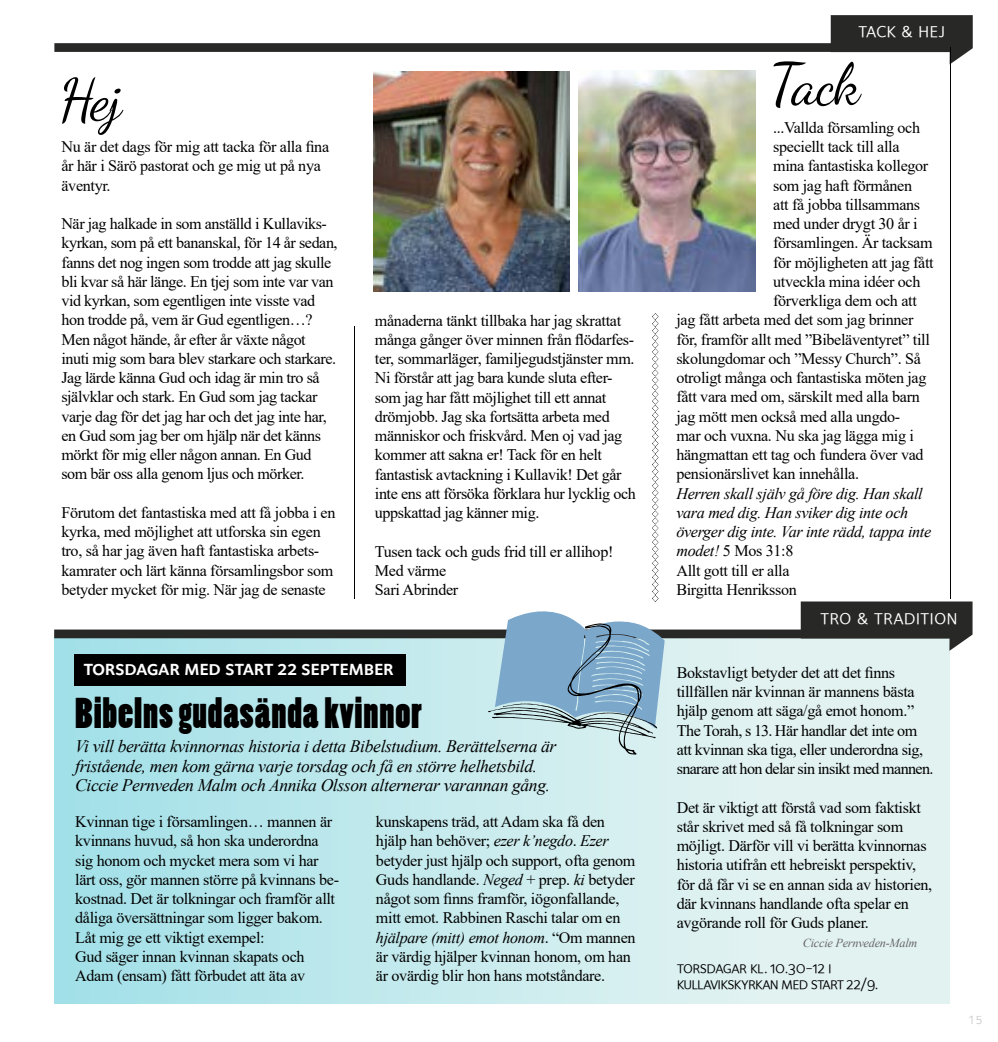
<style>
.page{position:relative;width:998px;height:1042px;background:#fff}
.page>*{position:absolute;margin:0;border:0;box-sizing:border-box;transform-origin:0 0}
.t1{font:57.75px "Dancing Script OT";letter-spacing:-.02em;color:#000}
.t2{font:40.25px "Poplar Std";letter-spacing:.02em;color:#000}
.t3{font:21px "Foundry Sterling Demi Expert";letter-spacing:-.02em;color:#fff}
.t4{font:21px "Foundry Sterling Book Expert";color:#fff}
.t5{font:italic 17.5px/19.2px "Times New Roman";letter-spacing:-.02em;color:#000}
.t6{font:16.8px/16.6px "Foundry Sterling Book Expert";letter-spacing:-.05em;color:#000}
.t7{font:16.1px/19.2px "Times New Roman";letter-spacing:-.02em;color:#000}
.t8{font:italic 16.1px/19.2px "Times New Roman";letter-spacing:-.02em;color:#000}
.t9{font:italic 12.25px "Times New Roman";letter-spacing:-.02em;color:#686868}
.t10{font:12.25px "Foundry Sterling";color:#c6c6c6}
.s1{font-style:italic}
.s2{font-style:normal}
</style>
<div class="page">
<img style="left:373px;top:71px;width:196px;height:221px">
<img style="left:578px;top:70px;width:177px;height:222px">
<svg style="left:830px;top:15px;width:142px;height:38px;background:#30302f"></svg>
<div style="left:54px;top:43px;width:912px;height:9px;background:#282827"></div>
<div style="left:934px;top:34px;width:32px;height:566px;background:#fff"></div>
<div style="left:54px;top:638px;width:895px;height:366px;background:linear-gradient(to right,#a5e1e9,#edf5f3)"></div>
<div style="left:74px;top:654px;width:331px;height:32px;background:#000"></div>
<svg style="left:800px;top:601px;width:172px;height:50px;background:#616564"></svg>
<div style="left:54px;top:629px;width:912px;height:9px;background:#282827"></div>
<svg style="left:488px;top:611px;width:176px;height:143px;background:#9bbccf"></svg>
<h1 class="t1" style="left:61px;top:66px;width:63px">Hej</h1>
<p class="t7" style="left:61px;top:136px;width:269px">Nu är det dags för mig att tacka för alla fina år här i Särö pastorat och ge mig ut på nya äventyr.</p>
<p class="t7" style="left:61px;top:213px;width:277px">När jag halkade in som anställd i Kullaviks&shy;kyrkan, som på ett bananskal, för 14 år sedan, fanns det nog ingen som trodde att jag skulle bli kvar så här länge. En tjej som inte var van vid kyrkan, som egentligen inte visste vad hon trodde på, vem är Gud egentligen…?<br>Men något hände, år efter år växte något<br>inuti mig som bara blev starkare och starkare.<br>Jag lärde känna Gud och idag är min tro så självklar och stark. En Gud som jag tackar varje dag för det jag har och det jag inte har, en Gud som jag ber om hjälp när det känns mörkt för mig eller någon annan. En Gud som bär oss alla genom ljus och mörker.</p>
<p class="t7" style="left:61px;top:502px;width:275px">Förutom det fantastiska med att få jobba i en kyrka, med möjlighet att utforska sin egen tro, så har jag även haft fantastiska arbets&shy;kamrater och lärt känna församlingsbor som betyder mycket för mig. När jag de senaste</p>
<p class="t7" style="left:375px;top:310px;width:262px">månaderna tänkt tillbaka har jag skrattat många gånger över minnen från flödarfes&shy;ter, sommarläger, familjegudstjänster mm.<br>Ni förstår att jag bara kunde sluta efter&shy;som jag har fått möjlighet till ett annat drömjobb. Jag ska fortsätta arbeta med människor och friskvård. Men oj vad jag kommer att sakna er! Tack för en helt fantastisk avtackning i Kullavik! Det går inte ens att försöka förklara hur lycklig och uppskattad jag känner mig.</p>
<p class="t7" style="left:375px;top:541px;width:240px">Tusen tack och guds frid till er allihop!<br>Med värme<br>Sari Abrinder</p>
<h3 class="t3" style="left:83px;top:655px;width:312px">torsdagar med start 22 september</h3>
<h2 class="t2" style="left:75px;top:691px;width:348px">Bibelns gudasända kvinnor</h2>
<p class="t5" style="left:75px;top:736px;width:482px">Vi vill berätta kvinnornas historia i detta Bibelstudium. Berättelserna är fristående, men kom gärna varje torsdag och få en större helhetsbild.<br>Ciccie Pernveden Malm och Annika Olsson alternerar varannan gång.</p>
<p class="t7" style="left:75px;top:811px;width:265px">Kvinnan tige i församlingen… mannen är kvinnans huvud, så hon ska underordna sig honom och mycket mera som vi har lärt oss, gör mannen större på kvinnans be&shy;kostnad. Det är tolkningar och framför allt dåliga översättningar som ligger bakom.<br>Låt mig ge ett viktigt exempel:<br>Gud säger innan kvinnan skapats och Adam (ensam) fått förbudet att äta av</p>
<p class="t7" style="left:376px;top:811px;width:261px">kunskapens träd, att Adam ska få den hjälp han behöver; <span class="s1">ezer k’negdo</span>. <span class="s1">Ezer </span>betyder just hjälp och support, ofta genom Guds handlande. <span class="s1">Neged</span> + prep. <span class="s1">ki</span> betyder något som finns framför, iögonfallande, mitt emot. Rabbinen Raschi talar om en <span class="s1">hjälpare (mitt) emot honom</span>. “Om mannen är värdig hjälper kvinnan honom, om han är ovärdig blir hon hans motståndare.</p>
<h3 class="t4" style="left:857px;top:18px;width:88px">tack &amp; hej</h3>
<h1 class="t1" style="left:772px;top:50px;width:89px">Tack</h1>
<p class="t7" style="left:772px;top:117px;width:148px">...Vallda församling och</p>
<p class="t7" style="left:772px;top:136px;width:128px">speciellt tack till alla</p>
<p class="t7" style="left:772px;top:156px;width:157px">mina fantastiska kollegor</p>
<p class="t7" style="left:772px;top:175px;width:140px">som jag haft förmånen</p>
<p class="t7" style="left:772px;top:194px;width:148px">att få jobba tillsammans</p>
<p class="t7" style="left:772px;top:213px;width:146px">med under drygt 30 år i</p>
<p class="t7" style="left:772px;top:233px;width:161px">församlingen. Är tacksam</p>
<p class="t7" style="left:772px;top:252px;width:162px">för möjligheten att jag fått</p>
<p class="t7" style="left:772px;top:271px;width:149px">utveckla mina idéer och</p>
<p class="t7" style="left:772px;top:290px;width:145px">förverkliga dem och att</p>
<p class="t7" style="left:676px;top:310px;width:238px">jag fått arbeta med det som jag brinner</p>
<p class="t7" style="left:676px;top:329px;width:255px">för, framför allt med ”Bibeläventyret” till</p>
<p class="t7" style="left:676px;top:348px;width:246px">skolungdomar och ”Messy Church”. Så</p>
<p class="t7" style="left:676px;top:367px;width:251px">otroligt många och fantastiska möten jag</p>
<p class="t7" style="left:676px;top:387px;width:245px">fått vara med om, särskilt med alla barn</p>
<p class="t7" style="left:676px;top:406px;width:225px">jag mött men också med alla ungdo-</p>
<p class="t7" style="left:676px;top:425px;width:239px">mar och vuxna. Nu ska jag lägga mig i</p>
<p class="t7" style="left:676px;top:444px;width:249px">hängmattan ett tag och fundera över vad</p>
<p class="t7" style="left:676px;top:464px;width:184px">pensionärslivet kan innehålla.</p>
<p class="t8" style="left:676px;top:483px;width:256px">Herren skall själv gå före dig. Han skall vara med dig. Han sviker dig inte och överger dig inte. Var inte rädd, tappa inte modet! <span class="s2">5 Mos 31:8<br>Allt gott till er alla<br>Birgitta Henriksson</span></p>
<h3 class="t4" style="left:819px;top:604px;width:139px">tro &amp; tradition</h3>
<p class="t7" style="left:676px;top:662px;width:258px">Bokstavligt betyder det att det finns tillfällen när kvinnan är mannens bästa hjälp genom att säga/gå emot honom.” The Torah, s 13. Här handlar det inte om att kvinnan ska tiga, eller underordna sig, snarare att hon delar sin insikt med mannen.</p>
<p class="t7" style="left:676px;top:797px;width:257px">Det är viktigt att förstå vad som faktiskt står skrivet med så få tolkningar som möjligt. Därför vill vi berätta kvinnornas historia utifrån ett hebreiskt perspektiv, för då får vi se en annan sida av historien, där kvinnans handlande ofta spelar en avgörande roll för Guds planer.</p>
<p class="t9" style="left:802px;top:935px;width:116px">Ciccie Pernveden-Malm</p>
<p class="t6" style="left:676px;top:958px;width:203px">torsdagar kl. 10.30-12 i kullavikskyrkan med start 22/9.</p>
<p class="t10" style="left:967px;top:1012px;width:16px">15</p>
</div>
